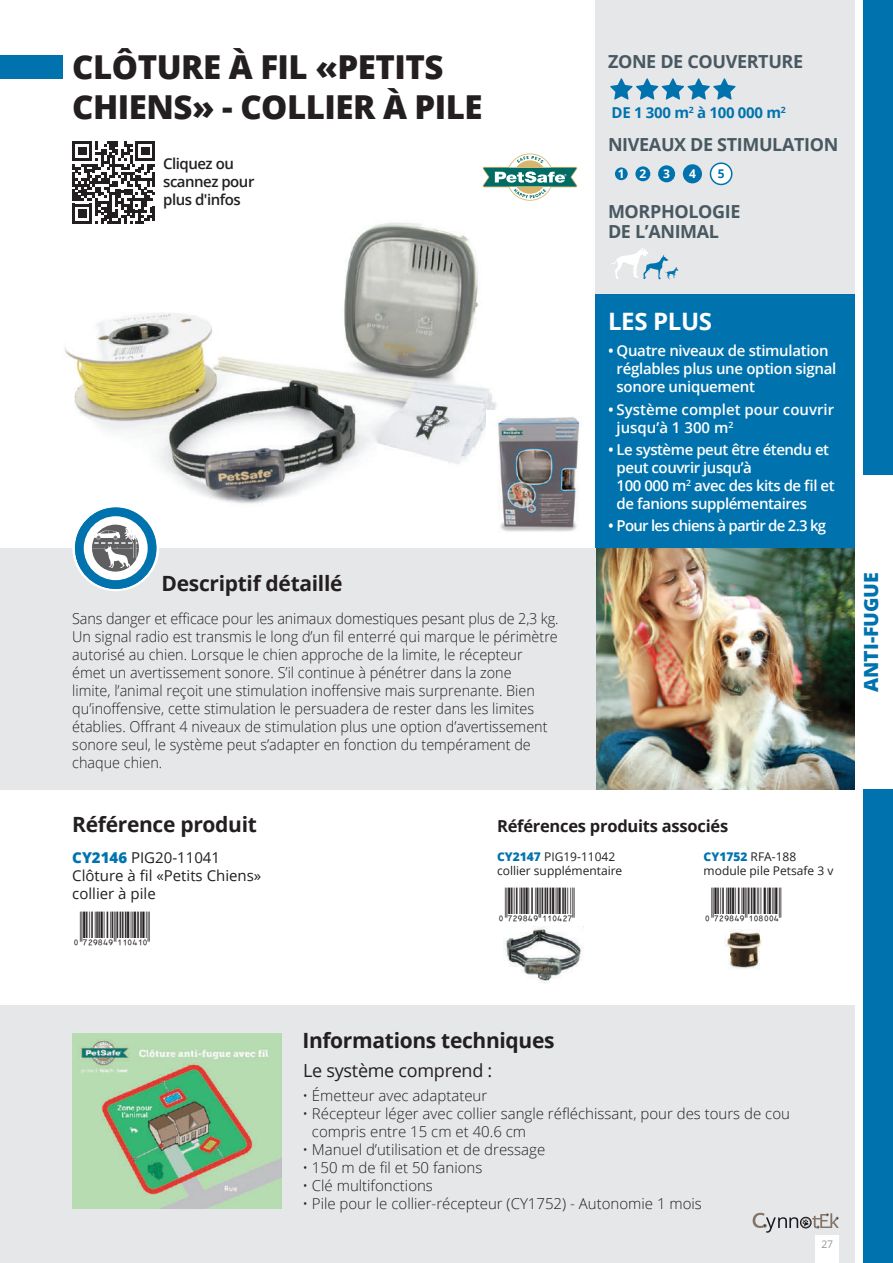
<style>
.page{position:relative;width:893px;height:1263px;background:#fff}
.page>*{position:absolute;margin:0;border:0;box-sizing:border-box;transform-origin:0 0}
.t1{font:800 33px/39.6px "Open Sans";letter-spacing:-.015em;color:#231f20}
.t2{font:700 24px "Open Sans";letter-spacing:-.015em;color:#fff}
.t3{font:700 21px "Open Sans";letter-spacing:-.015em;color:#231f20}
.t4{font:800 19.5px "Open Sans";color:#0073ae}
.t5{font:700 18px/19.2px "Open Sans";letter-spacing:-.02em;color:#495962}
.t6{font:18px "Open Sans";letter-spacing:-.015em;color:#231f20}
.t7{font:700 16.5px "Open Sans";letter-spacing:-.015em;color:#231f20}
.t8{font:300 15px/18px "Open Sans";color:#231f20;scale:.96 1}
.t9{font:300 15px/18px "Open Sans";color:#231f20}
.t10{font:600 15px/18px "Open Sans";letter-spacing:-.02em;color:#fff}
.t11{font:15px/18px "Open Sans";color:#231f20}
.t12{font:600 15px/18px "Open Sans";color:#fff}
.t13{font:600 15px/18px "Open Sans";letter-spacing:-.035em;color:#231f20}
.t14{font:600 15px "Open Sans";letter-spacing:-.05em;color:#fff}
.t15{font:700 15px "Open Sans";letter-spacing:-.02em;color:#0073ae}
.t16{font:12px/14.4px "Open Sans";color:#231f20}
.t17{font:700 12px "Open Sans";color:#fff}
.t18{font:700 12px "Open Sans";color:#0073ae}
.t19{font:10.5px "Open Sans";color:#939598}
.s1{font-weight:800;color:#0073ae}
</style>
<div class="page">
<div style="left:0;top:1005px;width:855px;height:258px;background:#e6e7e9"></div>
<img style="left:64px;top:222px;width:433px;height:282px">
<div style="left:595px;top:0;width:260px;height:580px;background:#e6e7e9"></div>
<img style="left:595px;top:548px;width:260px;height:241px">
<img style="left:486px;top:411px;width:94px;height:121px">
<div style="left:0;top:548px;width:595px;height:241px;background:#e6e7e9"></div>
<img style="left:72px;top:1034px;width:209px;height:175px">
<img style="left:504px;top:926px;width:80px;height:57px">
<img style="left:724px;top:929px;width:37px;height:40px">
<svg style="left:72px;top:504px;width:87px;height:87px"></svg>
<div style="left:75px;top:507px;width:81px;height:82px;background:#0073ae;border-radius:50%"></div>
<div style="left:84px;top:516px;width:64px;height:64px;background:#fff;border-radius:50%"></div>
<svg style="left:92px;top:525px;width:47px;height:47px"></svg>
<div style="left:595px;top:294px;width:260px;height:254px;background:#0073ae"></div>
<svg style="left:610px;top:78px;width:126px;height:22px"></svg>
<svg style="left:612px;top:248px;width:67px;height:31px"></svg>
<div style="left:615px;top:167px;width:13px;height:13px;background:#0073ae;border-radius:50%"></div>
<div style="left:635px;top:166px;width:15px;height:15px;background:#0073ae;border-radius:50%"></div>
<div style="left:658px;top:165px;width:17px;height:17px;background:#0073ae;border-radius:50%"></div>
<div style="left:683px;top:164px;width:19px;height:19px;background:#0073ae;border-radius:50%"></div>
<div style="left:710px;top:163px;width:22px;height:21px;background:#fff;border-radius:50%"></div>
<div style="left:710px;top:162px;width:22px;height:23px;border:2px solid #0073ae;border-radius:50%"></div>
<svg style="left:72px;top:141px;width:83px;height:83px"></svg>
<hr style="left:152px;top:207px;width:3px;height:14px;background:#231f20">
<svg style="left:483px;top:153px;width:94px;height:48px"></svg>
<div style="left:863px;top:789px;width:30px;height:474px;background:#0073ae"></div>
<div style="left:863px;top:0;width:30px;height:475px;background:#0073ae"></div>
<div style="left:0;top:56px;width:63px;height:23px;background:#0073ae"></div>
<svg style="left:753px;top:1213px;width:86px;height:19px"></svg>
<div style="left:816px;top:1235px;width:23px;height:28px;background:#fff"></div>
<h1 class="t1" style="left:72px;top:46px;width:412px">CLÔTURE À FIL «PETITS<br>CHIENS» - COLLIER À PILE</h1>
<p class="t13" style="left:163px;top:154px;width:93px">Cliquez ou scannez pour plus d'infos</p>
<p class="t5" style="left:608px;top:51px;width:197px">ZONE DE COUVERTURE</p>
<p class="t15" style="left:612px;top:102px;width:176px">DE 1 300 m<sup>2</sup> à 100 000 m<sup>2</sup></p>
<p class="t5" style="left:608px;top:135px;width:232px">NIVEAUX DE STIMULATION</p>
<p class="t17" style="left:618px;top:166px;width:30px">1 2</p>
<p class="t17" style="left:663px;top:166px;width:8px">3</p>
<p class="t17" style="left:689px;top:166px;width:8px">4</p>
<p class="t18" style="left:718px;top:166px;width:8px">5</p>
<p class="t5" style="left:608px;top:202px;width:134px">MORPHOLOGIE<br>DE L’ANIMAL</p>
<h3 class="t3" style="left:162px;top:569px;width:182px">Descriptif détaillé</h3>
<p class="t8" style="left:72px;top:609px;width:508px">Sans danger et efficace pour les animaux domestiques pesant plus de 2,3 kg.<br>Un signal radio est transmis le long d’un fil enterré qui marque le périmètre autorisé au chien. Lorsque le chien approche de la limite, le récepteur émet un avertissement sonore. S’il continue à pénétrer dans la zone<br>limite, l’animal reçoit une stimulation inoffensive mais surprenante. Bien qu’inoffensive, cette stimulation le persuadera de rester dans les limites établies. Offrant 4 niveaux de stimulation plus une option d’avertissement sonore seul, le système peut s’adapter en fonction du tempérament de chaque chien.</p>
<h2 class="t2" style="left:608px;top:304px;width:105px">LES PLUS</h2>
<p class="t10" style="left:617px;top:342px;width:221px;text-indent:-9px">• Quatre niveaux de stimulation réglables plus une option signal sonore uniquement</p>
<p class="t12" style="left:617px;top:400px;width:219px;text-indent:-9px">• Système complet pour couvrir jusqu’à 1 300 m<sup>2</sup></p>
<p class="t10" style="left:617px;top:440px;width:220px;text-indent:-8px">• Le système peut être étendu et peut couvrir jusqu’à<br>100 000 m<sup>2</sup> avec des kits de fil et de fanions supplémentaires</p>
<p class="t14" style="left:608px;top:515px;width:220px">• Pour les chiens à partir de 2.3 kg</p>
<h3 class="t3" style="left:72px;top:809px;width:186px">Référence produit</h3>
<p class="t7" style="left:497px;top:814px;width:233px">Références produits associés</p>
<p class="t11" style="left:72px;top:848px;width:191px"><span class="s1">CY2146</span> PIG20-11041<br>Clôture à fil «Petits Chiens» collier à pile</p>
<p class="t16" style="left:497px;top:849px;width:127px"><span class="s1">CY2147</span> PIG19-11042 collier supplémentaire</p>
<p class="t16" style="left:704px;top:849px;width:131px"><span class="s1">CY1752</span> RFA-188 module pile Petsafe 3 v</p>
<h3 class="t4" style="left:856px;top:692px;width:122px;rotate:-90deg">ANTI-FUGUE</h3>
<h3 class="t3" style="left:302px;top:1026px;width:254px">Informations techniques</h3>
<p class="t6" style="left:303px;top:1058px;width:191px">Le système comprend :</p>
<p class="t9" style="left:302px;top:1086px;width:186px">• Émetteur avec adaptateur</p>
<p class="t9" style="left:312px;top:1104px;width:480px;text-indent:-10px">• Récepteur léger avec collier sangle réfléchissant, pour des tours de cou compris entre 15 cm et 40.6 cm</p>
<p class="t9" style="left:302px;top:1140px;width:244px">• Manuel d’utilisation et de dressage</p>
<p class="t9" style="left:302px;top:1158px;width:182px">• 150 m de fil et 50 fanions</p>
<p class="t9" style="left:302px;top:1176px;width:132px">• Clé multifonctions</p>
<p class="t9" style="left:302px;top:1194px;width:401px">• Pile pour le collier-récepteur (CY1752) - Autonomie 1 mois</p>
<p class="t19" style="left:821px;top:1237px;width:13px">27</p>
</div>
